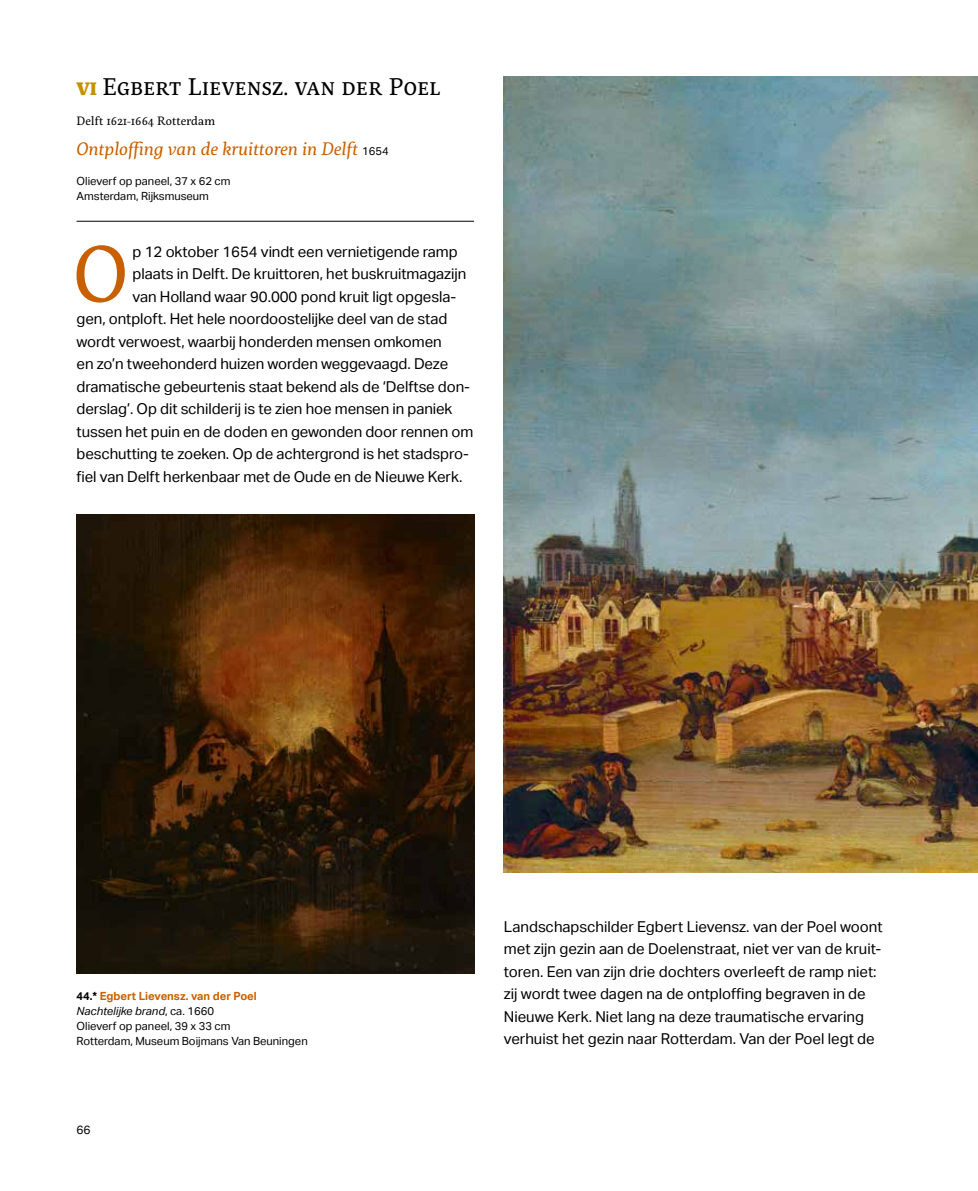
<style>
.page{position:relative;width:978px;height:1191px;background:#fff}
.page>*{position:absolute;margin:0;border:0;box-sizing:border-box;transform-origin:0 0}
.t1{font:79.35px "Servus Slab";color:#c96000}
.t2{font:24px "Servus Slab";letter-spacing:.02em;color:#000}
.t3{font:italic 18px "Servus Slab";color:#c96000}
.t4{font:15px/22.5px "Aktiv Grotesk";letter-spacing:-.005em;color:#000}
.t5{font:12px "Servus Slab";letter-spacing:.02em;color:#000}
.t6{font:12px "Aktiv Grotesk";color:#000}
.t7{font:11.25px/15px "Aktiv Grotesk";color:#000}
.s1{font-weight:800;font-size:18px;color:#c39101}
.s2{font-family:"Aktiv Grotesk";font-style:normal;font-size:11.25px;color:#000}
.s3{font-weight:700}
.s4{font-weight:700;color:#c96000}
.s5{font-style:italic}
</style>
<div class="page">
<img style="left:504px;top:77px;width:474px;height:795px">
<img style="left:77px;top:514px;width:397px;height:459px">
<hr style="left:77px;top:221px;width:397px;height:1px;background:#000">
<h2 class="t2" style="left:77px;top:70px;width:365px"><span class="s1">VI</span> Egbert Lievensz. van der Poel</h2>
<p class="t5" style="left:77px;top:112px;width:140px">Delft 1621-1664 Rotterdam</p>
<p class="t3" style="left:77px;top:138px;width:314px">Ontploffing van de kruittoren in Delft <span class="s2">1654</span></p>
<p class="t7" style="left:77px;top:173px;width:155px">Olieverf op paneel, 37 x 62 cm<br>Amsterdam, Rijksmuseum</p>
<h1 class="t1" style="left:72px;top:221px;width:58px">O</h1>
<p class="t4" style="left:133px;top:240px;width:327px">p 12 oktober 1654 vindt een vernietigende ramp</p>
<p class="t4" style="left:133px;top:263px;width:335px">plaats in Delft. De kruittoren, het buskruitmagazijn</p>
<p class="t4" style="left:133px;top:285px;width:325px">van Holland waar 90.000 pond kruit ligt opgesla-</p>
<p class="t4" style="left:77px;top:308px;width:372px">gen, ontploft. Het hele noordoostelijke deel van de stad</p>
<p class="t4" style="left:77px;top:330px;width:367px">wordt verwoest, waarbij honderden mensen omkomen</p>
<p class="t4" style="left:77px;top:353px;width:373px">en zo’n tweehonderd huizen worden weggevaagd. Deze</p>
<p class="t4" style="left:77px;top:375px;width:395px">dramatische gebeurtenis staat bekend als de ‘Delftse don-</p>
<p class="t4" style="left:77px;top:398px;width:377px">derslag’. Op dit schilderij is te zien hoe mensen in paniek</p>
<p class="t4" style="left:77px;top:420px;width:398px">tussen het puin en de doden en gewonden door rennen om</p>
<p class="t4" style="left:77px;top:443px;width:394px">beschutting te zoeken. Op de achtergrond is het stadspro-</p>
<p class="t4" style="left:77px;top:465px;width:387px">fiel van Delft herkenbaar met de Oude en de Nieuwe Kerk.</p>
<p class="t7" style="left:77px;top:988px;width:233px"><span class="s3">44.*</span> <span class="s4">Egbert Lievensz. van der Poel </span><span class="s5">Nachtelijke brand</span>, ca. 1660<br>Olieverf op paneel, 39 x 33 cm<br>Rotterdam, Museum Boijmans Van Beuningen</p>
<p class="t6" style="left:77px;top:1123px;width:16px">66</p>
<p class="t4" style="left:504px;top:915px;width:380px">Landschapschilder Egbert Lievensz. van der Poel woont met zijn gezin aan de Doelenstraat, niet ver van de kruit&shy;toren. Een van zijn drie dochters overleeft de ramp niet: zij wordt twee dagen na de ontploffing begraven in de Nieuwe Kerk. Niet lang na deze traumatische ervaring verhuist het gezin naar Rotterdam. Van der Poel legt de</p>
</div>
